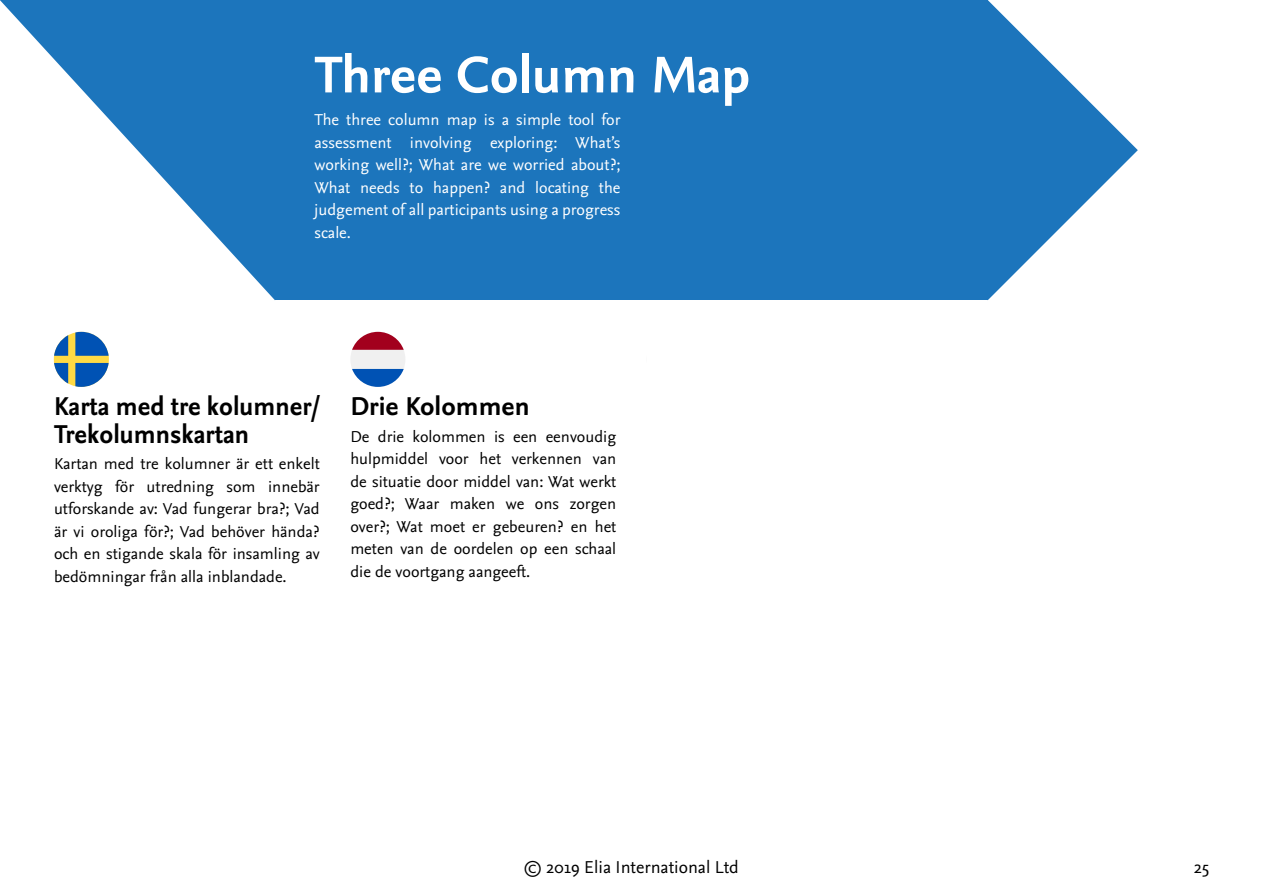
<style>
.page{position:relative;width:1263px;height:893px;background:#fff}
.page>*{position:absolute;margin:0;border:0;box-sizing:border-box;transform-origin:0 0}
.t1{font:700 54px "Nexus Sans";color:#fff}
.t2{font:700 27px/28.5px "Nexus Sans";color:#000;scale:.96 1}
.t3{font:18px "Nexus Sans";color:#000}
.t4{font:16.5px/22.5px "Nexus Sans";color:#000;text-align:justify}
.t5{font:16.5px/22.5px "Nexus Sans";color:#fff;text-align:justify}
</style>
<div class="page">
<svg style="left:0;top:0;width:275px;height:300px"></svg>
<svg style="left:988px;top:0;width:150px;height:286px;fill:#1c75bc"></svg>
<div style="left:54px;top:332px;width:55px;height:55px;background:#ffda44;border-radius:50%"></div>
<svg style="left:75px;top:332px;width:34px;height:24px"></svg>
<svg style="left:54px;top:335px;width:14px;height:21px"></svg>
<svg style="left:54px;top:363px;width:14px;height:21px"></svg>
<svg style="left:75px;top:363px;width:34px;height:24px"></svg>
<div style="left:275px;top:0;width:713px;height:300px;background:#1c75bc"></div>
<div style="left:350px;top:332px;width:55px;height:55px;background:#f0f0f0;border-radius:50%"></div>
<svg style="left:352px;top:332px;width:52px;height:18px"></svg>
<svg style="left:352px;top:369px;width:52px;height:18px"></svg>
<h1 class="t1" style="left:314px;top:40px;width:437px">Three Column Map</h1>
<p class="t5" style="left:314px;top:108px;width:308px">The three column map is a simple tool for assessment involving exploring: What’s working well?; What are we worried about?; What needs to happen? and locating the judgement of all participants using a progress scale.</p>
<h2 class="t2" style="left:54px;top:391px;width:497px">Karta med tre kolumner/ Drie Kolommen<br>Trekolumnskartan</h2>
<p class="t4" style="left:350px;top:425px;width:267px">De drie kolommen is een eenvoudig hulpmiddel voor het verkennen van de situatie door middel van: Wat werkt goed?; Waar maken we ons zorgen over?; Wat moet er gebeuren? en het meten van de oordelen op een schaal die de voortgang aangeeft.</p>
<p class="t4" style="left:54px;top:452px;width:267px">Kartan med tre kolumner är ett enkelt verktyg för utredning som innebär utforskande av: Vad fungerar bra?; Vad är vi oroliga för?; Vad behöver hända? och en stigande skala för insamling av bedömningar från alla inblandade.</p>
<p class="t3" style="left:524px;top:855px;width:217px">© 2019 Elia International Ltd</p>
<p class="t3" style="left:1194px;top:855px;width:17px">25</p>
</div>
